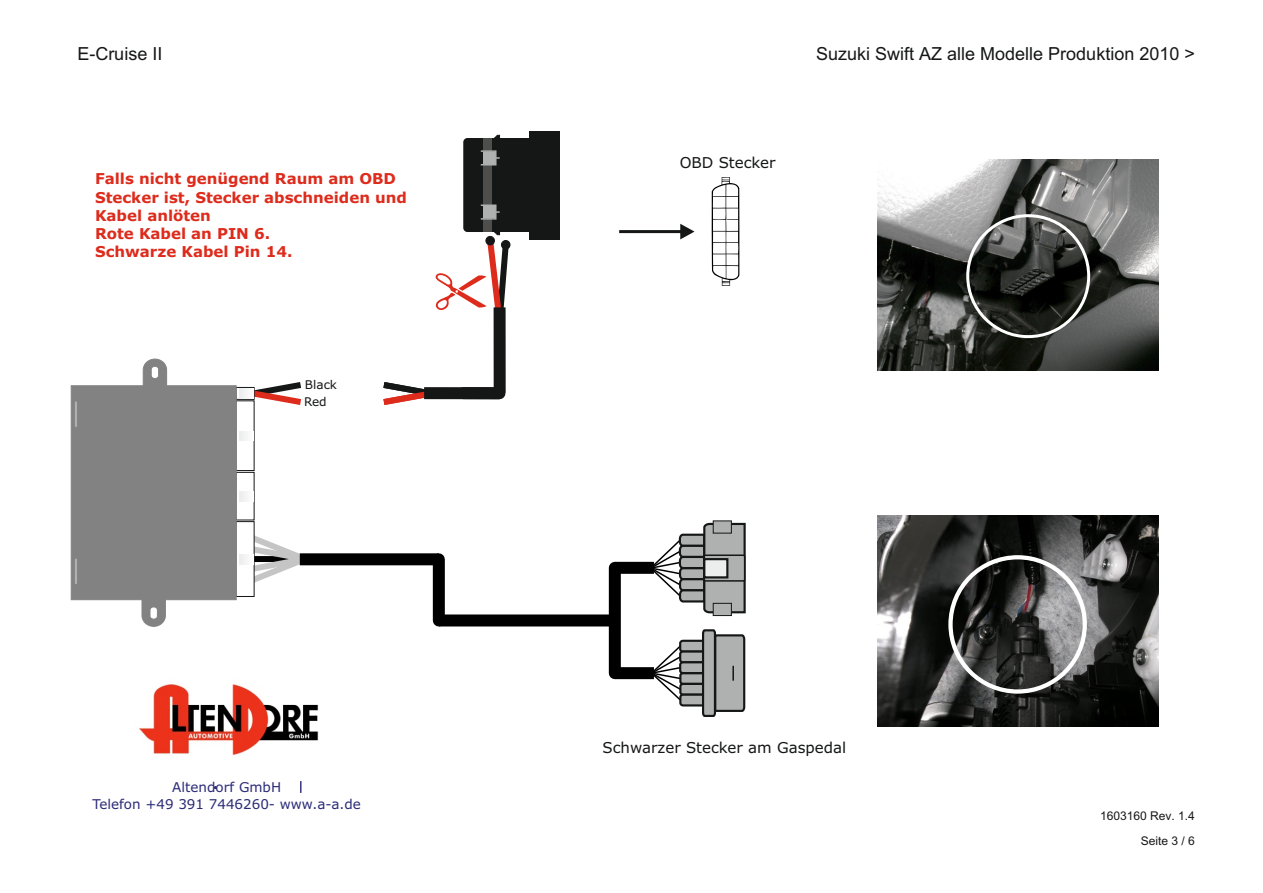
<style>
.page{position:relative;width:1263px;height:893px;background:#fff}
.page>*{position:absolute;margin:0;border:0;box-sizing:border-box;transform-origin:0 0}
.t1{font:18px "Arial";color:#151616}
.t2{font:18px "Arial Unicode MS";color:#151616}
.t3{font:700 15px/18.3px "Verdana";color:#dd2b1c}
.t4{font:15px "Verdana";color:#151616}
.t5{font:13.5px/16.4px "Verdana";color:#2b2b78;text-align:center}
.t6{font:12px "Arial Unicode MS";color:#151616}
.t7{font:12px "Verdana";color:#151616}
</style>
<div class="page">
<svg style="left:649px;top:520px;width:97px;height:96px"></svg>
<svg style="left:649px;top:629px;width:97px;height:88px"></svg>
<div style="left:439px;top:614px;width:176px;height:12px;background:#000"></div>
<div style="left:433px;top:559px;width:12px;height:61px;background:#000"></div>
<div style="left:609px;top:568px;width:12px;height:105px;background:#000"></div>
<div style="left:615px;top:562px;width:39px;height:12px;background:#000"></div>
<div style="left:615px;top:667px;width:39px;height:12px;background:#000"></div>
<div style="left:300px;top:553px;width:139px;height:12px;background:#000"></div>
<svg style="left:712px;top:177px;width:27px;height:109px"></svg>
<div style="left:726px;top:254px;width:12px;height:11px;background:#fff"></div>
<svg style="left:619px;top:224px;width:75px;height:15px"></svg>
<div style="left:494px;top:307px;width:12px;height:86px;background:#151616"></div>
<svg style="left:383px;top:382px;width:55px;height:23px"></svg>
<div style="left:424px;top:387px;width:75px;height:12px;background:#151616"></div>
<img style="left:878px;top:160px;width:280px;height:210px">
<div style="left:966px;top:214px;width:124px;height:124px;border:3px solid #fff;border-radius:50%"></div>
<svg style="left:71px;top:359px;width:242px;height:268px"></svg>
<img style="left:877px;top:515px;width:281px;height:211px">
<div style="left:948px;top:555px;width:139px;height:139px;border:4px solid #fff;border-radius:50%"></div>
<div style="left:484px;top:138px;width:46px;height:94px;background:#151616"></div>
<div style="left:530px;top:131px;width:30px;height:108px;background:#151616"></div>
<img style="left:139px;top:684px;width:180px;height:71px">
<svg style="left:300px;top:781px;width:1px;height:12px"></svg>
<svg style="left:463px;top:135px;width:48px;height:193px"></svg>
<p class="t2" style="left:77px;top:47px;width:87px">E-Cruise II</p>
<p class="t3" style="left:95px;top:171px;width:313px">Falls nicht genügend Raum am OBD<br>Stecker ist, Stecker abschneiden und<br>Kabel anlöten<br>Rote Kabel an PIN 6.<br>Schwarze Kabel Pin 14.</p>
<p class="t7" style="left:305px;top:380px;width:34px">Black</p>
<p class="t7" style="left:304px;top:397px;width:24px">Red</p>
<p class="t5" style="left:92px;top:780px;width:270px">Altendorf GmbH<br>Telefon +49 391 7446260- www.a-a.de</p>
<p class="t4" style="left:680px;top:156px;width:97px">OBD Stecker</p>
<p class="t1" style="left:816px;top:47px;width:380px">Suzuki Swift AZ alle Modelle Produktion 2010 &gt;</p>
<p class="t4" style="left:602px;top:742px;width:245px">Schwarzer Stecker am Gaspedal</p>
<p class="t6" style="left:1100px;top:811px;width:96px">1603160 Rev. 1.4</p>
<p class="t6" style="left:1141px;top:837px;width:56px">Seite 3 / 6</p>
</div>
